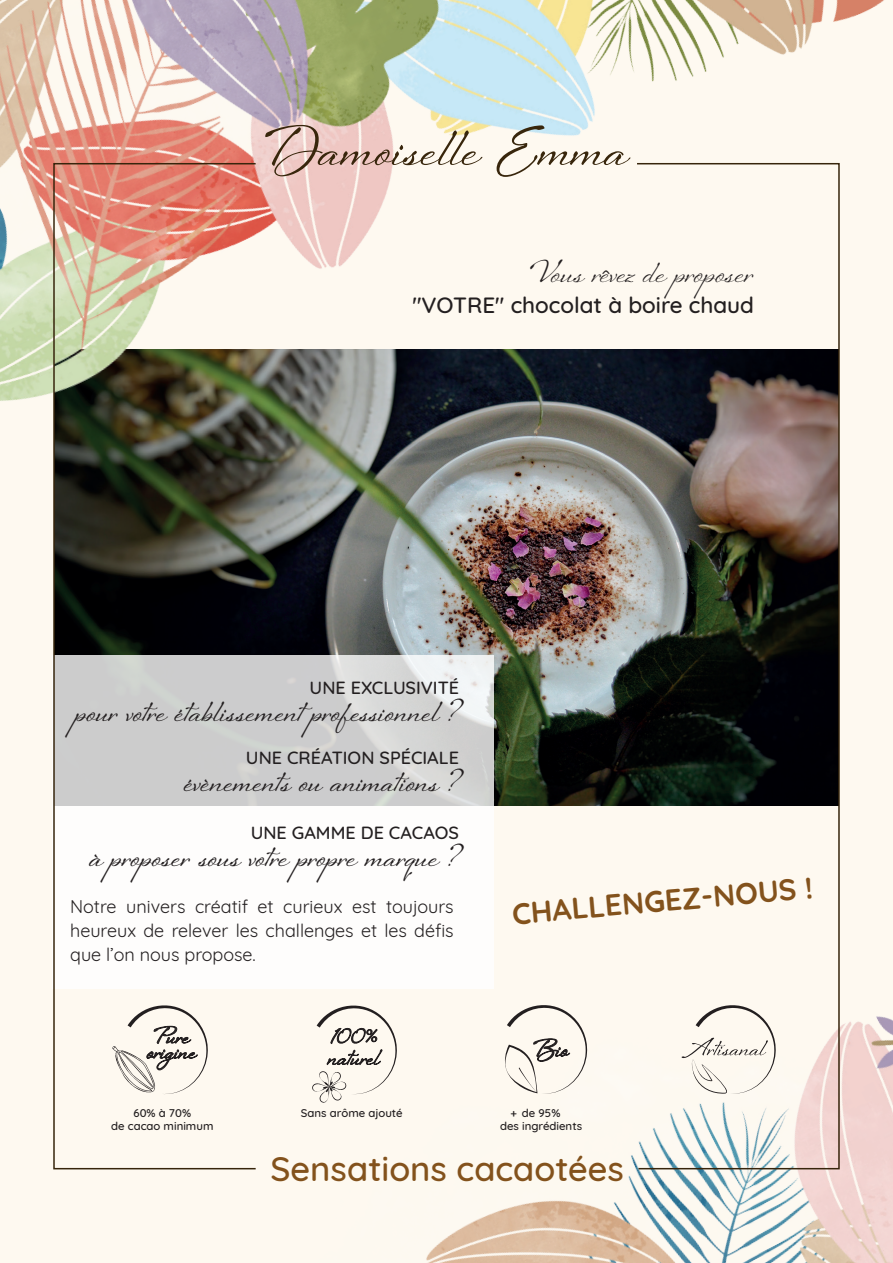
<style>
.page{position:relative;width:893px;height:1263px;background:#fff}
.page>*{position:absolute;margin:0;border:0;box-sizing:border-box;transform-origin:0 0}
.t1{font:700 52.5px "Sheila";letter-spacing:.005em;color:#38260c}
.t2{font:500 34.5px "Quicksand";color:#83521c}
.t3{font:700 30px "Sheila";color:#231f20}
.t4{font:30px "Sheila";color:#231f20}
.t5{font:700 30px "Quicksand";color:#83521c}
.t6{font:500 22.5px "Quicksand";color:#231f20}
.t7{font:700 22.2px "Sheila";color:#231f20}
.t8{font:18px/24px "Quicksand";color:#231f20;text-align:justify}
.t9{font:500 18px "Quicksand";color:#231f20}
.t10{font:500 11.4px/12.6px "Quicksand";color:#231f20;text-align:center}
.s1{font-weight:400}
</style>
<div class="page">
<img style="left:56px;top:624px;width:579px;height:149px">
<img style="left:0;top:0;width:893px;height:624px">
<img style="left:1px;top:773px;width:892px;height:490px">
<svg style="left:56px;top:655px;width:438px;height:334px"></svg>
<div style="left:53px;top:163px;width:203px;height:1006px;border:2px solid #37250c"></div>
<svg style="left:635px;top:162px;width:205px;height:1008px"></svg>
<svg style="left:110px;top:999px;width:99px;height:95px"></svg>
<svg style="left:312px;top:999px;width:86px;height:104px"></svg>
<svg style="left:504px;top:999px;width:84px;height:95px"></svg>
<svg style="left:682px;top:999px;width:95px;height:95px"></svg>
<h1 class="t1" style="left:265px;top:116px;width:365px">Damoiselle Emma</h1>
<h3 class="t4" style="left:530px;top:254px;width:225px">Vous rêvez de proposer</h3>
<p class="t6" style="left:412px;top:287px;width:343px">"VOTRE" chocolat à boire chaud</p>
<p class="t9" style="left:310px;top:673px;width:151px">UNE EXCLUSIVITÉ</p>
<h3 class="t3" style="left:76px;top:693px;width:384px">pour votre établissement professionnel <span class="s1">?</span></h3>
<p class="t9" style="left:246px;top:743px;width:215px">UNE CRÉATION SPÉCIALE</p>
<h3 class="t3" style="left:185px;top:763px;width:276px">évènements ou animations <span class="s1">?</span></h3>
<p class="t9" style="left:251px;top:818px;width:210px">UNE GAMME DE CACAOS</p>
<h3 class="t3" style="left:90px;top:838px;width:370px">à proposer sous votre propre marque <span class="s1">?</span></h3>
<p class="t8" style="left:70px;top:893px;width:385px">Notre univers créatif et curieux est toujours heureux de relever les challenges et les défis que l’on nous propose.</p>
<p class="t7" style="left:154px;top:1022px;width:37px">Pure</p>
<p class="t7" style="left:147px;top:1037px;width:51px">origine</p>
<h3 class="t5" style="left:510px;top:889px;width:303px;rotate:-5deg">CHALLENGEZ-NOUS !</h3>
<p class="t10" style="left:111px;top:1106px;width:104px">60% à 70%<br>de cacao minimum</p>
<p class="t10" style="left:301px;top:1106px;width:103px">Sans arôme ajouté</p>
<p class="t10" style="left:500px;top:1106px;width:84px;text-align:left;text-indent:10px">+ de 95%<br>des ingrédients</p>
<h2 class="t2" style="left:270px;top:1140px;width:355px">Sensations cacaotées</h2>
</div>
